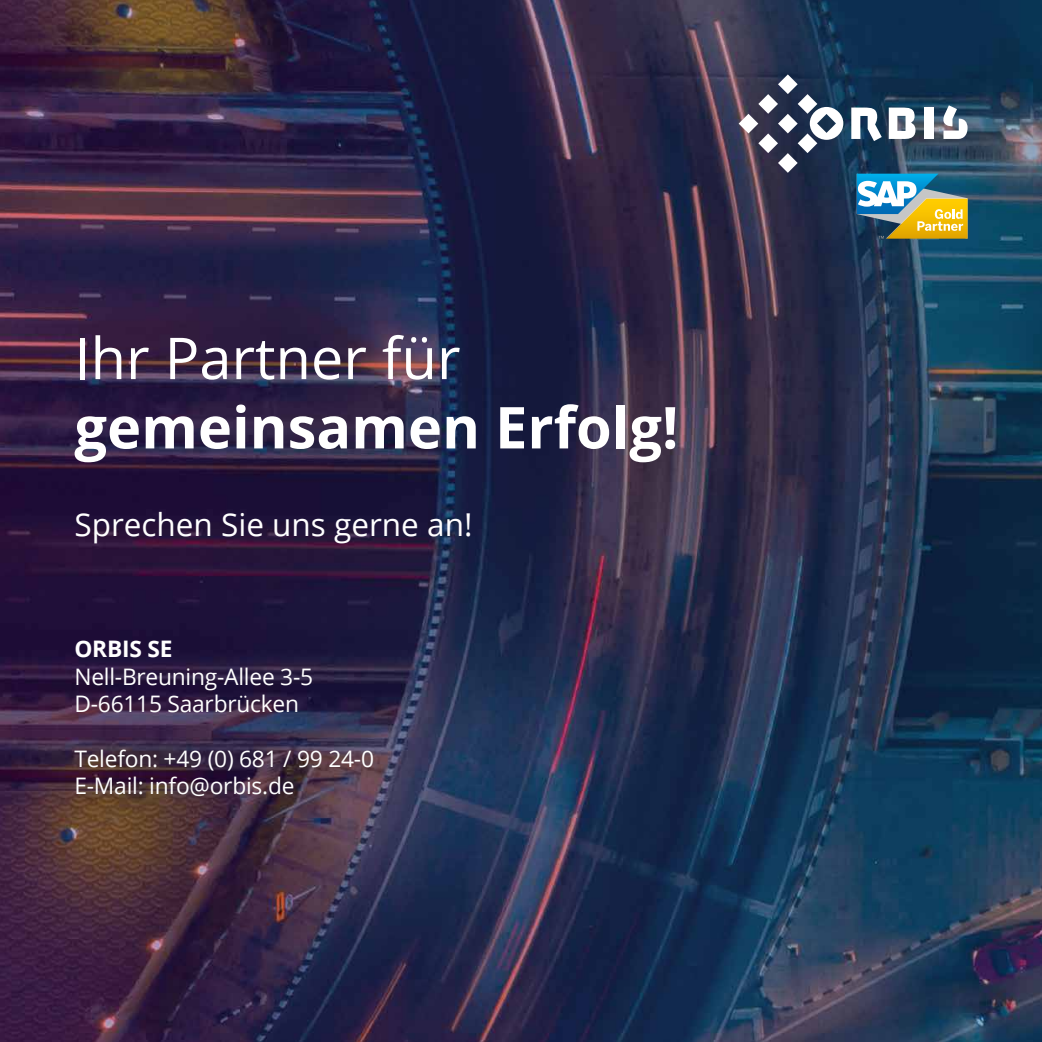
<style>
.page{position:relative;width:1042px;height:1042px;background:#fff}
.page>*{position:absolute;margin:0;border:0;box-sizing:border-box;transform-origin:0 0}
.t1{font:700 57.75px "Open Sans";color:#fff}
.t2{font:57.75px "Open Sans";color:#fff}
.t3{font:31.5px "Open Sans";color:#fff}
.t4{font:22.75px/27.3px "Open Sans";letter-spacing:-.01em;color:#fff}
.t5{font:700 22.75px "Open Sans";letter-spacing:-.01em;color:#fff}
</style>
<div class="page">
<img style="left:0;top:0;width:1042px;height:1042px">
<svg style="left:889px;top:108px;width:26px;height:31px"></svg>
<div style="left:925px;top:108px;width:9px;height:31px;background:#fff"></div>
<svg style="left:851px;top:108px;width:31px;height:33px"></svg>
<svg style="left:738px;top:74px;width:105px;height:99px"></svg>
<svg style="left:942px;top:105px;width:25px;height:34px"></svg>
<svg style="left:857px;top:174px;width:110px;height:65px;background:#8fa584"></svg>
<h1 class="t2" style="left:74px;top:319px;width:388px">Ihr Partner für</h1>
<h1 class="t1" style="left:74px;top:387px;width:605px">gemeinsamen Erfolg!</h1>
<h2 class="t3" style="left:74px;top:503px;width:399px">Sprechen Sie uns gerne an!</h2>
<p class="t5" style="left:74px;top:633px;width:100px">ORBIS SE</p>
<p class="t4" style="left:74px;top:662px;width:240px">Nell-Breuning-Allee 3-5<br>D-66115 Saarbrücken</p>
<p class="t4" style="left:74px;top:744px;width:301px">Telefon: +49 (0) 681 / 99 24-0<br>E-Mail: info@orbis.de</p>
</div>
